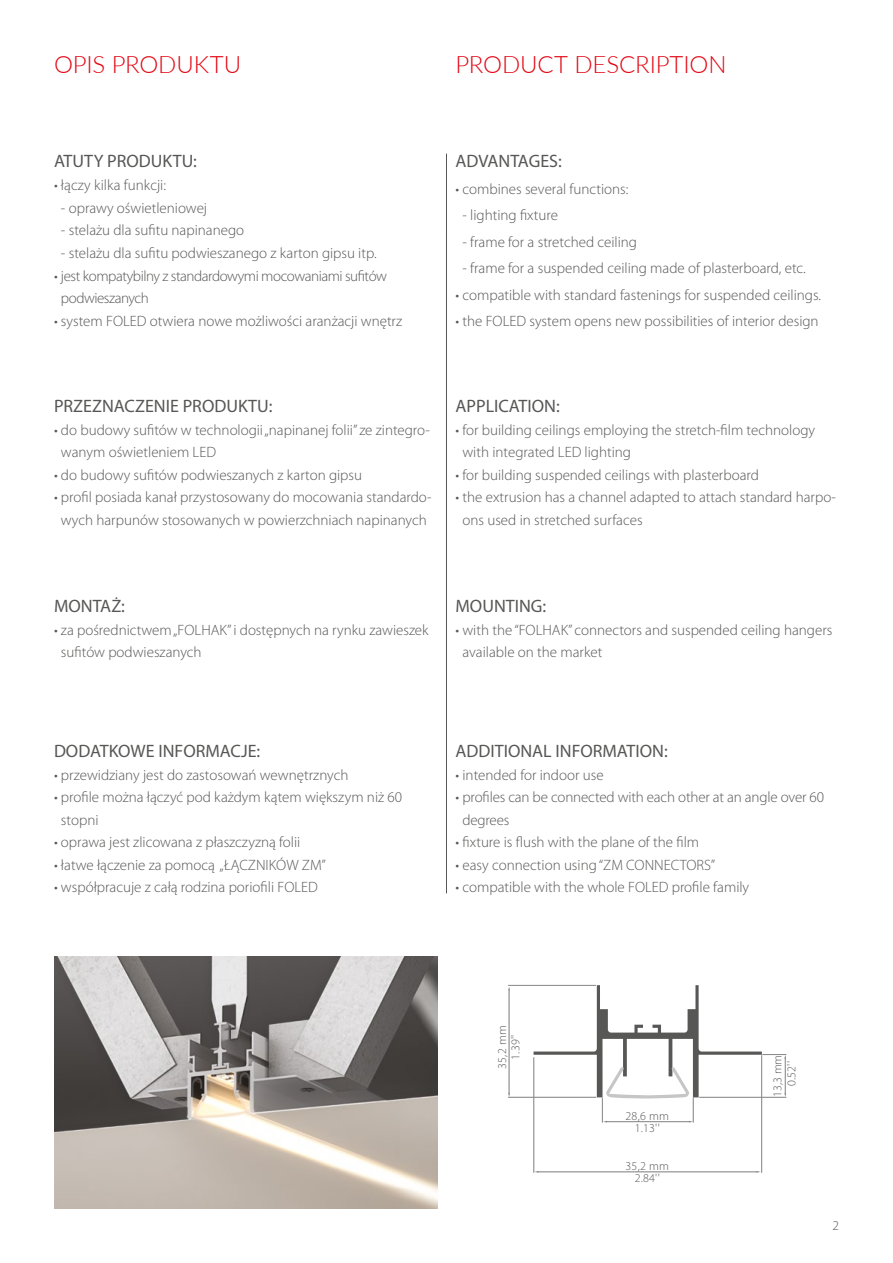
<style>
.page{position:relative;width:893px;height:1263px;background:#fff}
.page>*{position:absolute;margin:0;border:0;box-sizing:border-box;transform-origin:0 0}
.t1{font:300 24px "Lato";letter-spacing:-.005em;color:#e30613}
.t2{font:18px "Myriad Pro";color:#575756}
.t3{font:300 15px/22.5px "Myriad Pro";color:#575756}
.t4{font:300 15px/22.6px "Myriad Pro";letter-spacing:-.03em;color:#575756}
.t5{font:300 13.5px "Myriad Pro";color:#575756}
.t6{font:300 12px "Myriad Pro";letter-spacing:.02em;color:#575756}
</style>
<div class="page">
<hr style="left:761px;top:1055px;width:1px;height:118px;background:#878787">
<hr style="left:534px;top:1057px;width:1px;height:116px;background:#878787">
<hr style="left:508px;top:985px;width:88px;height:1px;background:#878787">
<hr style="left:508px;top:1097px;width:88px;height:1px;background:#878787">
<hr style="left:538px;top:1171px;width:219px;height:1px;background:#878787">
<hr style="left:509px;top:990px;width:1px;height:104px;background:#878787">
<svg style="left:534px;top:985px;width:252px;height:137px"></svg>
<img style="left:54px;top:957px;width:383px;height:252px">
<hr style="left:446px;top:154px;width:1px;height:739px;background:#575756">
<h1 class="t1" style="left:54px;top:48px;width:189px">OPIS PRODUKTU</h1>
<h1 class="t1" style="left:455px;top:48px;width:273px">PRODUCT DESCRIPTION</h1>
<p class="t2" style="left:54px;top:150px;width:145px">ATUTY PRODUKTU:</p>
<p class="t3" style="left:54px;top:174px;width:114px">• łączy kilka funkcji:</p>
<p class="t3" style="left:61px;top:197px;width:148px">- oprawy oświetleniowej</p>
<p class="t3" style="left:61px;top:219px;width:185px">- stelażu dla sufitu napinanego</p>
<p class="t3" style="left:61px;top:242px;width:317px">- stelażu dla sufitu podwieszanego z karton gipsu itp.</p>
<p class="t4" style="left:61px;top:265px;width:327px;text-indent:-7px">• jest kompatybilny z standardowymi mocowaniami sufitów podwieszanych</p>
<p class="t3" style="left:54px;top:310px;width:350px">• system FOLED otwiera nowe możliwości aranżacji wnętrz</p>
<p class="t2" style="left:455px;top:150px;width:108px">ADVANTAGES:</p>
<p class="t3" style="left:455px;top:178px;width:174px">• combines several functions:</p>
<p class="t3" style="left:462px;top:204px;width:97px">- lighting fixture</p>
<p class="t3" style="left:462px;top:231px;width:176px">- frame for a stretched ceiling</p>
<p class="t3" style="left:462px;top:257px;width:345px">- frame for a suspended ceiling made of plasterboard, etc.</p>
<p class="t3" style="left:455px;top:284px;width:367px">• compatible with standard fastenings for suspended ceilings.</p>
<p class="t3" style="left:455px;top:310px;width:365px">• the FOLED system opens new possibilities of interior design</p>
<p class="t2" style="left:54px;top:395px;width:220px">PRZEZNACZENIE PRODUKTU:</p>
<p class="t3" style="left:61px;top:419px;width:370px;text-indent:-7px">• do budowy sufitów w technologii „napinanej folii” ze zintegro&shy;wanym oświetleniem LED</p>
<p class="t3" style="left:54px;top:464px;width:310px">• do budowy sufitów podwieszanych z karton gipsu</p>
<p class="t3" style="left:54px;top:486px;width:379px;text-align:center">• profil posiada kanał przystosowany do mocowania standardo&shy;wych harpunów stosowanych w powierzchniach napinanych</p>
<p class="t2" style="left:455px;top:395px;width:106px">APPLICATION:</p>
<p class="t3" style="left:462px;top:419px;width:354px;text-indent:-7px">• for building ceilings employing the stretch-film technology with integrated LED lighting</p>
<p class="t3" style="left:455px;top:464px;width:305px">• for building suspended ceilings with plasterboard</p>
<p class="t3" style="left:462px;top:486px;width:375px;text-indent:-7px">• the extrusion has a channel adapted to attach standard harpo&shy;ons used in stretched surfaces</p>
<p class="t2" style="left:54px;top:595px;width:73px">MONTAŻ:</p>
<p class="t3" style="left:61px;top:619px;width:369px;text-indent:-7px">• za pośrednictwem „FOLHAK” i dostępnych na rynku zawieszek sufitów podwieszanych</p>
<p class="t2" style="left:455px;top:595px;width:92px">MOUNTING:</p>
<p class="t3" style="left:462px;top:619px;width:371px;text-indent:-7px">• with the “FOLHAK” connectors and suspended ceiling hangers available on the market</p>
<p class="t2" style="left:54px;top:740px;width:208px">DODATKOWE INFORMACJE:</p>
<p class="t3" style="left:54px;top:764px;width:296px">• przewidziany jest do zastosowań wewnętrznych</p>
<p class="t3" style="left:61px;top:786px;width:343px;text-indent:-7px">• profile można łączyć pod każdym kątem większym niż 60 stopni</p>
<p class="t3" style="left:54px;top:831px;width:248px">• oprawa jest zlicowana z płaszczyzną folii</p>
<p class="t3" style="left:54px;top:854px;width:273px">• łatwe łączenie za pomocą „ŁĄCZNIKÓW ZM”</p>
<p class="t3" style="left:54px;top:876px;width:265px">• współpracuje z całą rodzina poriofili FOLED</p>
<p class="t2" style="left:455px;top:740px;width:214px">ADDITIONAL INFORMATION:</p>
<p class="t3" style="left:455px;top:764px;width:150px">• intended for indoor use</p>
<p class="t3" style="left:462px;top:786px;width:363px;text-indent:-7px">• profiles can be connected with each other at an angle over 60 degrees</p>
<p class="t3" style="left:455px;top:831px;width:245px">• fixture is flush with the plane of the film</p>
<p class="t3" style="left:455px;top:854px;width:261px">• easy connection using “ZM CONNECTORS”</p>
<p class="t3" style="left:455px;top:876px;width:295px">• compatible with the whole FOLED profile family</p>
<p class="t6" style="left:496px;top:1069px;width:45px;rotate:-90deg">35,2 mm</p>
<p class="t6" style="left:509px;top:1060px;width:27px;rotate:-90deg">1.39''</p>
<p class="t6" style="left:625px;top:1109px;width:45px">28,6 mm</p>
<p class="t6" style="left:635px;top:1121px;width:27px">1.13''</p>
<p class="t6" style="left:625px;top:1159px;width:45px">35,2 mm</p>
<p class="t6" style="left:635px;top:1171px;width:27px">2.84''</p>
<p class="t6" style="left:771px;top:1096px;width:43px;rotate:-90deg">13,3 mm</p>
<p class="t6" style="left:785px;top:1086px;width:27px;rotate:-90deg">0.52''</p>
<p class="t5" style="left:832px;top:1218px;width:8px">2</p>
</div>
